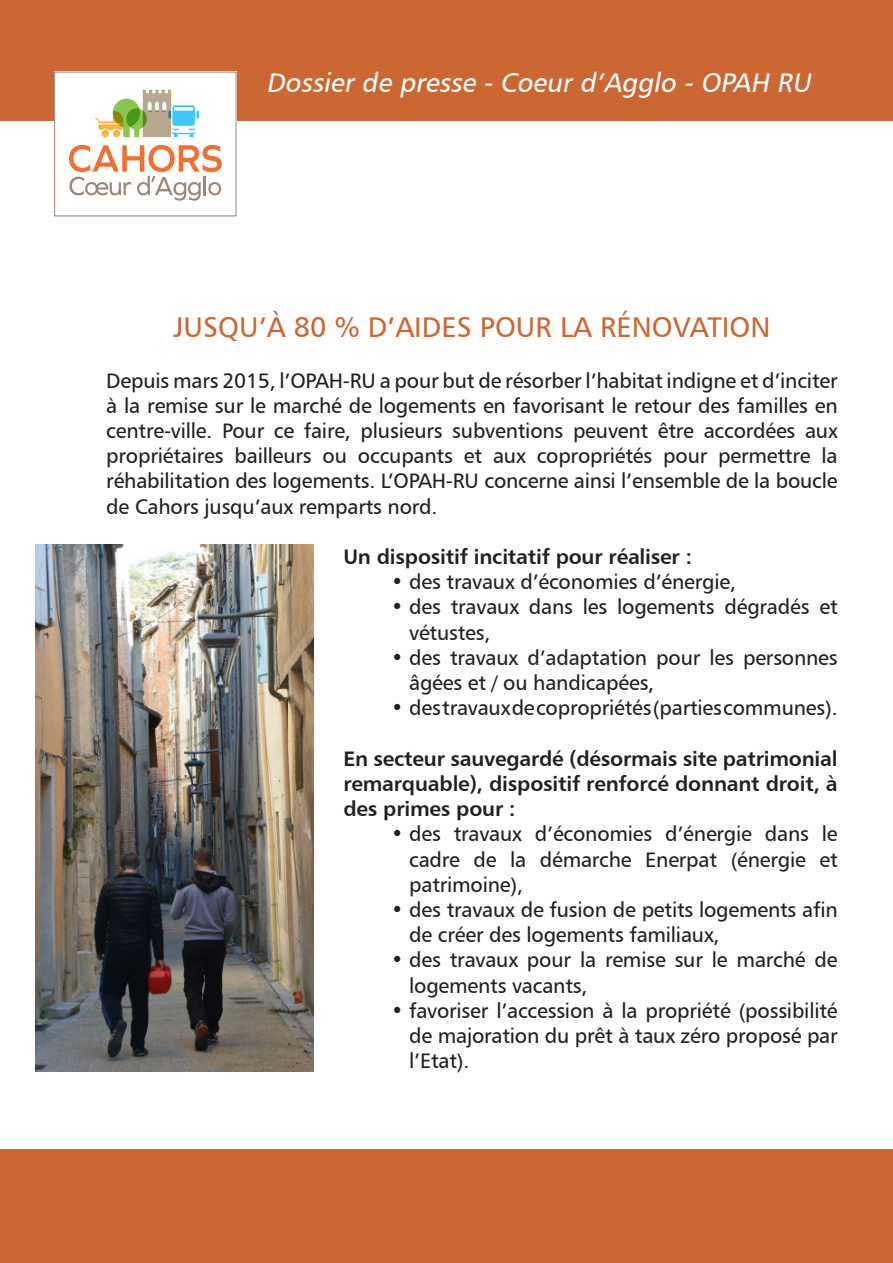
<style>
.page{position:relative;width:893px;height:1263px;background:#fff}
.page>*{position:absolute;margin:0;border:0;box-sizing:border-box;transform-origin:0 0}
.t1{font:28.5px "Humanist 777 BT Roman B";color:#c63}
.t2{font:italic 27px "Humanist 777 BT Roman B";color:#fff}
.t3{font:21px/25.2px "Humanist 777 BT Roman B";letter-spacing:-.01em;color:#231f20}
.t4{font:21px/25.2px "Humanist 777 BT Bold B";letter-spacing:-.01em;color:#231f20;text-align:justify}
</style>
<div class="page">
<div style="left:0;top:0;width:893px;height:120px;background:#c63"></div>
<div style="left:54px;top:72px;width:182px;height:144px;background:#fff"></div>
<svg style="left:69px;top:145px;width:153px;height:56px"></svg>
<svg style="left:95px;top:90px;width:104px;height:47px"></svg>
<div style="left:54px;top:72px;width:182px;height:144px;border:1px solid #9b8679"></div>
<div style="left:0;top:1149px;width:893px;height:114px;background:#c63"></div>
<img style="left:35px;top:544px;width:279px;height:527px">
<p class="t2" style="left:266px;top:66px;width:552px">Dossier de presse - Coeur d’Agglo - OPAH RU</p>
<p class="t1" style="left:173px;top:310px;width:599px">JUSQU’À 80 % D’AIDES POUR LA RÉNOVATION</p>
<p class="t3" style="left:106px;top:367px;width:733px;text-align:justify">Depuis mars 2015, l’OPAH-RU a pour but de résorber l’habitat indigne et d’inciter à la remise sur le marché de logements en favorisant le retour des familles en centre-ville. Pour ce faire, plusieurs subventions peuvent être accordées aux propriétaires bailleurs ou occupants et aux copropriétés pour permettre la réhabilitation des logements. L’OPAH-RU concerne ainsi l’ensemble de la boucle de Cahors jusqu’aux remparts nord.</p>
<p class="t4" style="left:343px;top:544px;width:350px">Un dispositif incitatif pour réaliser :</p>
<p class="t3" style="left:391px;top:569px;width:346px">• des travaux d’économies d’énergie,</p>
<p class="t3" style="left:409px;top:594px;width:430px;text-indent:-18px">• des travaux dans les logements dégradés et vétustes,</p>
<p class="t3" style="left:409px;top:644px;width:430px;text-indent:-18px">• des travaux d’adaptation pour les personnes âgées et / ou handicapées,</p>
<p class="t3" style="left:391px;top:695px;width:448px">• des travaux de copropriétés (parties communes).</p>
<p class="t4" style="left:343px;top:745px;width:496px">En secteur sauvegardé (désormais site patrimonial remarquable), dispositif renforcé donnant droit, à des primes pour :</p>
<p class="t3" style="left:409px;top:821px;width:430px;text-align:justify;text-indent:-18px">• des travaux d’économies d’énergie dans le cadre de la démarche Enerpat (énergie et patrimoine),</p>
<p class="t3" style="left:409px;top:896px;width:430px;text-indent:-18px">• des travaux de fusion de petits logements afin de créer des logements familiaux,</p>
<p class="t3" style="left:409px;top:947px;width:430px;text-indent:-18px">• des travaux pour la remise sur le marché de logements vacants,</p>
<p class="t3" style="left:409px;top:997px;width:430px;text-align:justify;text-indent:-18px">• favoriser l’accession à la propriété (possibilité de majoration du prêt à taux zéro proposé par l’Etat).</p>
</div>
